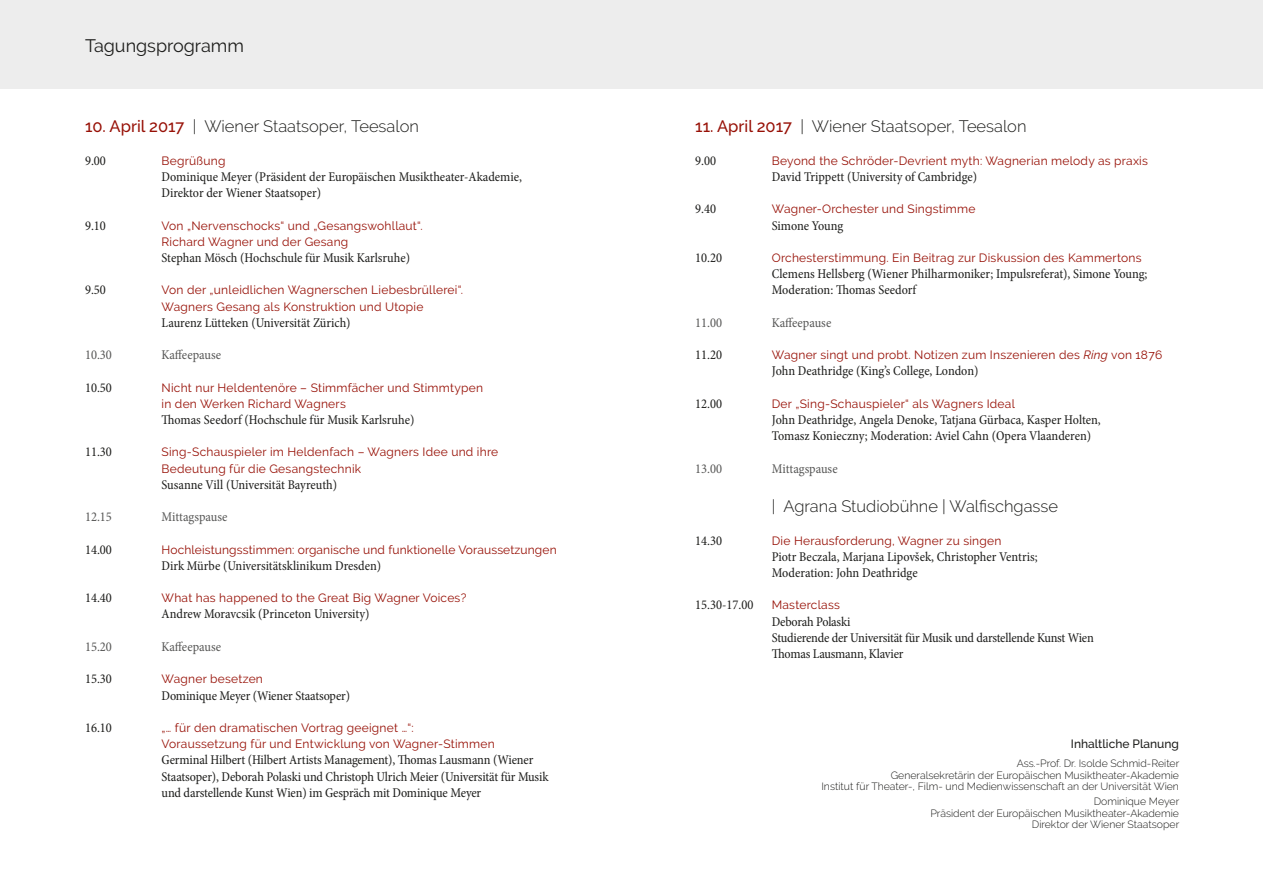
<style>
.page{position:relative;width:1263px;height:893px;background:#fff}
.page>*{position:absolute;margin:0;border:0;box-sizing:border-box;transform-origin:0 0}
.Seitentitel{font:18px "Raleway";color:#1d1d1b}
.t1{font:300 16.5px "Raleway";color:#1d1d1b}
.t2{font:condensed 13.5px/16.2px "Minion Pro";letter-spacing:-.005em;color:#1d1d1b}
.t3{font:condensed 13.5px "Minion Pro";color:#575756}
.t4{font:12px/16.2px "Raleway";letter-spacing:.02em;color:#971006}
.t5{font:500 12px "Raleway";color:#1d1d1b}
.Planung_Person_Info{font:300 10.5px/11.2px "Raleway";color:#1d1d1b;text-align:right}
.s1{font-weight:500;color:#971006}
.s2{font-style:italic}
.s3{font-weight:500;color:#fff}
</style>
<div class="page">
<div style="left:0;top:0;width:1263px;height:88px;background:#ededed"></div>
<p class="Seitentitel" style="left:85px;top:35px;width:160px">Tagungsprogramm</p>
<p class="t1" style="left:85px;top:117px;width:335px"><span class="s1">10. April 2017</span> | Wiener Staatsoper, Teesalon</p>
<p class="t2" style="left:85px;top:153px;width:22px">9.00</p>
<p class="t4" style="left:162px;top:152px;width:65px">Begrüßung</p>
<p class="t2" style="left:162px;top:169px;width:362px">Dominique Meyer (Präsident der Europäischen Musiktheater-Akademie,<br>Direktor der Wiener Staatsoper)</p>
<p class="t2" style="left:85px;top:217px;width:22px">9.10</p>
<p class="t4" style="left:162px;top:217px;width:262px">Von „Nervenschocks“ und „Gesangswohllaut“.<br>Richard Wagner und der Gesang</p>
<p class="t2" style="left:162px;top:250px;width:250px">Stephan Mösch (Hochschule für Musik Karlsruhe)</p>
<p class="t2" style="left:85px;top:282px;width:22px">9.50</p>
<p class="t4" style="left:162px;top:282px;width:303px">Von der „unleidlichen Wagnerschen Liebesbrüllerei“.<br>Wagners Gesang als Konstruktion und Utopie</p>
<p class="t2" style="left:162px;top:315px;width:191px">Laurenz Lütteken (Universität Zürich)</p>
<p class="t3" style="left:85px;top:346px;width:28px">10.30</p>
<p class="t3" style="left:162px;top:346px;width:61px">Kaffeepause</p>
<p class="t2" style="left:85px;top:379px;width:28px">10.50</p>
<p class="t4" style="left:162px;top:379px;width:323px">Nicht nur Heldentenöre – Stimmfächer und Stimmtypen in den Werken Richard Wagners</p>
<p class="t2" style="left:162px;top:412px;width:254px">Thomas Seedorf (Hochschule für Musik Karlsruhe)</p>
<p class="t2" style="left:85px;top:444px;width:28px">11.30</p>
<p class="t4" style="left:162px;top:444px;width:338px">Sing-Schauspieler im Heldenfach – Wagners Idee und ihre<br>Bedeutung für die Gesangstechnik</p>
<p class="t2" style="left:162px;top:477px;width:177px">Susanne Vill (Universität Bayreuth)</p>
<p class="t3" style="left:85px;top:508px;width:28px">12.15</p>
<p class="t3" style="left:162px;top:508px;width:67px">Mittagspause</p>
<p class="t2" style="left:85px;top:541px;width:28px">14.00</p>
<p class="t4" style="left:162px;top:541px;width:397px">Hochleistungsstimmen: organische und funktionelle Voraussetzungen</p>
<p class="t2" style="left:162px;top:558px;width:221px">Dirk Mürbe (Universitätsklinikum Dresden)</p>
<p class="t2" style="left:85px;top:590px;width:28px">14.40</p>
<p class="t4" style="left:162px;top:590px;width:306px">What has happened to the Great Big Wagner Voices?</p>
<p class="t2" style="left:162px;top:606px;width:209px">Andrew Moravcsik (Princeton University)</p>
<p class="t3" style="left:85px;top:638px;width:28px">15.20</p>
<p class="t3" style="left:162px;top:638px;width:61px">Kaffeepause</p>
<p class="t2" style="left:85px;top:671px;width:28px">15.30</p>
<p class="t4" style="left:162px;top:671px;width:103px">Wagner besetzen</p>
<p class="t2" style="left:162px;top:687px;width:190px">Dominique Meyer (Wiener Staatsoper)</p>
<p class="t2" style="left:85px;top:720px;width:28px">16.10</p>
<p class="t4" style="left:162px;top:719px;width:335px">„… für den dramatischen Vortrag geeignet …“:<br>Voraussetzung für und Entwicklung von Wagner-Stimmen</p>
<p class="t2" style="left:162px;top:752px;width:388px">Germinal Hilbert (Hilbert Artists Management), Thomas Lausmann (Wiener<br>Staatsoper), Deborah Polaski und Christoph Ulrich Meier (Universität für Musik und darstellende Kunst Wien) im Gespräch mit Dominique Meyer</p>
<p class="t1" style="left:695px;top:117px;width:333px"><span class="s1">11. April 2017</span> | Wiener Staatsoper, Teesalon</p>
<p class="t2" style="left:695px;top:153px;width:22px">9.00</p>
<p class="t4" style="left:772px;top:152px;width:378px">Beyond the Schröder-Devrient myth: Wagnerian melody as praxis</p>
<p class="t2" style="left:772px;top:169px;width:207px">David Trippett (University of Cambridge)</p>
<p class="t2" style="left:695px;top:201px;width:22px">9.40</p>
<p class="t4" style="left:772px;top:201px;width:205px">Wagner-Orchester und Singstimme</p>
<p class="t2" style="left:772px;top:217px;width:73px">Simone Young</p>
<p class="t2" style="left:695px;top:250px;width:28px">10.20</p>
<p class="t4" style="left:772px;top:250px;width:371px">Orchesterstimmung. Ein Beitrag zur Diskussion des Kammertons</p>
<p class="t2" style="left:772px;top:266px;width:377px">Clemens Hellsberg (Wiener Philharmoniker; Impulsreferat), Simone Young;<br>Moderation: Thomas Seedorf</p>
<p class="t3" style="left:695px;top:314px;width:28px">11.00</p>
<p class="t3" style="left:772px;top:314px;width:61px">Kaffeepause</p>
<p class="t2" style="left:695px;top:347px;width:28px">11.20</p>
<p class="t4" style="left:772px;top:347px;width:392px">Wagner singt und probt. Notizen zum Inszenieren des <span class="s2">Ring</span> von 1876</p>
<p class="t2" style="left:772px;top:363px;width:208px">John Deathridge (King’s College, London)</p>
<p class="t2" style="left:695px;top:396px;width:28px">12.00</p>
<p class="t4" style="left:772px;top:395px;width:245px">Der „Sing-Schauspieler“ als Wagners Ideal</p>
<p class="t2" style="left:772px;top:412px;width:330px">John Deathridge, Angela Denoke, Tatjana Gürbaca, Kasper Holten,<br>Tomasz Konieczny; Moderation: Aviel Cahn (Opera Vlaanderen)</p>
<p class="t3" style="left:695px;top:460px;width:28px">13.00</p>
<p class="t3" style="left:772px;top:460px;width:67px">Mittagspause</p>
<p class="t1" style="left:695px;top:497px;width:364px"><span class="s3">16. April</span> | Agrana Studiobühne | Walfischgasse</p>
<p class="t2" style="left:695px;top:532px;width:28px">14.30</p>
<p class="t4" style="left:772px;top:532px;width:231px">Die Herausforderung, Wagner zu singen</p>
<p class="t2" style="left:772px;top:549px;width:267px">Piotr Beczala, Marjana Lipovšek, Christopher Ventris;<br>Moderation: John Deathridge</p>
<p class="t2" style="left:695px;top:597px;width:60px">15.30-17.00</p>
<p class="t4" style="left:772px;top:597px;width:70px">Masterclass</p>
<p class="t2" style="left:772px;top:613px;width:80px">Deborah Polaski</p>
<p class="t2" style="left:772px;top:630px;width:323px">Studierende der Universität für Musik und darstellende Kunst Wien</p>
<p class="t2" style="left:772px;top:646px;width:133px">Thomas Lausmann, Klavier</p>
<p class="t5" style="left:1071px;top:736px;width:110px">Inhaltliche Planung</p>
<p class="Planung_Person_Info" style="left:1017px;top:758px;width:164px">Ass.-Prof. Dr. Isolde Schmid-Reiter</p>
<p class="Planung_Person_Info" style="left:821px;top:769px;width:359px">Generalsekretärin der Europäischen Musiktheater-Akademie<br>Institut für Theater-, Film- und Medienwissenschaft an der Universität Wien</p>
<p class="Planung_Person_Info" style="left:1094px;top:796px;width:87px">Dominique Meyer</p>
<p class="Planung_Person_Info" style="left:930px;top:807px;width:250px">Präsident der Europäischen Musiktheater-Akademie<br>Direktor der Wiener Staatsoper</p>
</div>
